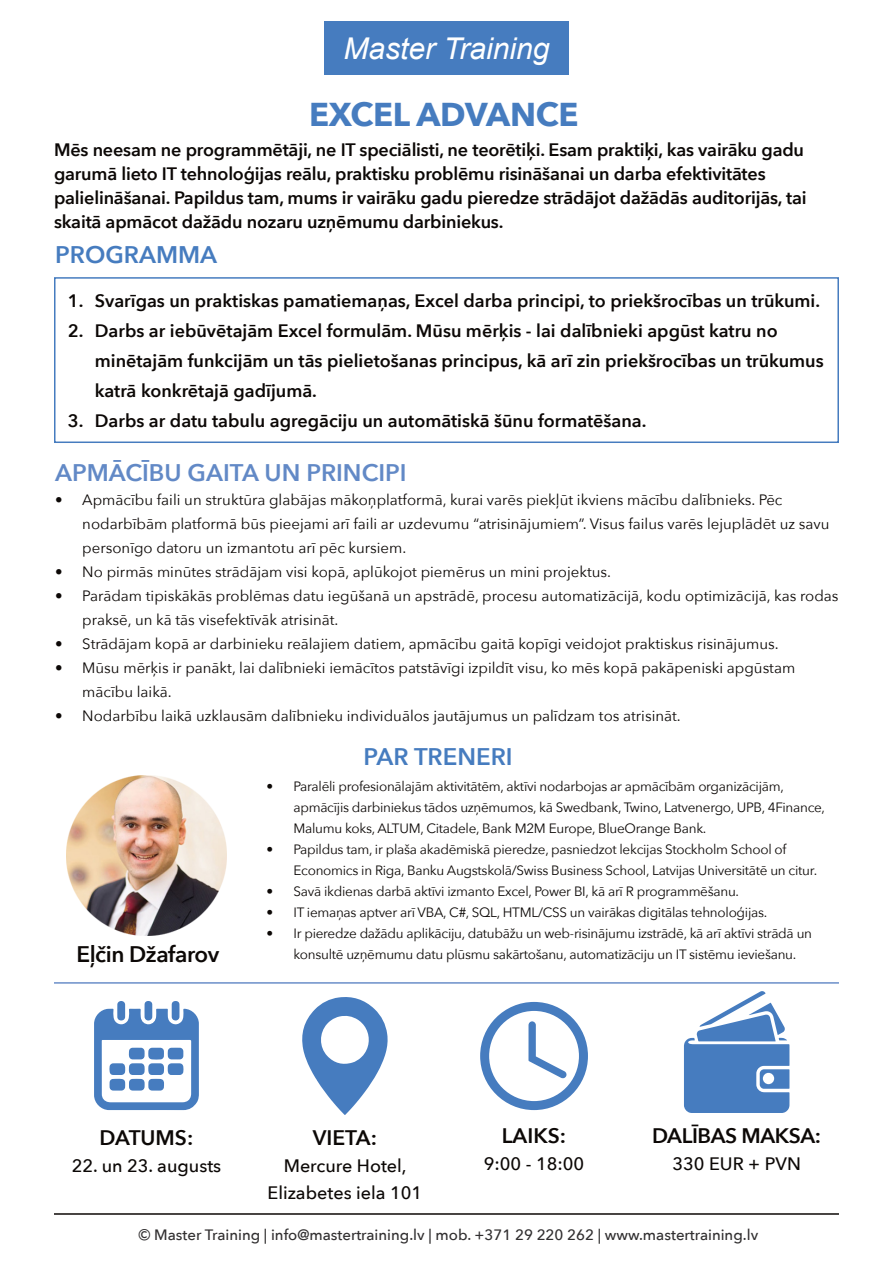
<style>
.page{position:relative;width:893px;height:1263px;background:#fff}
.page>*{position:absolute;margin:0;border:0;box-sizing:border-box;transform-origin:0 0}
.t1{font:700 33px "Avenir Next";letter-spacing:-.01em;color:#467cbf}
.t2{font:italic 30px "Arial";color:#fff}
.t3{font:600 24px "Avenir Next";color:#6289c6}
.t4{font:600 24px "Avenir Next";color:#467cbf}
.t5{font:600 22.5px "Avenir Next";letter-spacing:-.02em;color:#0c0806}
.t6{font:600 21px "Avenir Next";letter-spacing:-.02em;color:#0c0806}
.t7{font:600 18px/24px "Avenir Next";letter-spacing:-.01em;color:#0c0806}
.t8{font:500 18px/27px "Avenir Next";color:#0c0806;text-align:center}
.t9{font:15px/24px "Avenir Next";color:#0c0806}
.t10{font:500 15px "Avenir Next";color:#312f30}
.t11{font:13.5px/21px "Avenir Next";letter-spacing:-.02em;color:#0c0806}
</style>
<div class="page">
<div style="left:324px;top:21px;width:245px;height:54px;background:#467cbf"></div>
<hr style="left:54px;top:1213px;width:785px;height:2px;background:#0c0806">
<hr style="left:54px;top:982px;width:785px;height:2px;background:#6a8ec9">
<img style="left:66px;top:775px;width:161px;height:161px">
<div style="left:54px;top:277px;width:785px;height:166px;border:2px solid #467cbf"></div>
<svg style="left:302px;top:997px;width:86px;height:118px"></svg>
<svg style="left:528px;top:1021px;width:39px;height:58px"></svg>
<div style="left:480px;top:1002px;width:108px;height:108px;border:9px solid #467cbf;border-radius:50%"></div>
<svg style="left:94px;top:1001px;width:105px;height:109px"></svg>
<svg style="left:684px;top:991px;width:106px;height:122px"></svg>
<h2 class="t2" style="left:343px;top:29px;width:208px">Master Training</h2>
<h1 class="t1" style="left:309px;top:86px;width:271px">EXCEL ADVANCE</h1>
<p class="t7" style="left:54px;top:137px;width:754px">Mēs neesam ne programmētāji, ne IT speciālisti, ne teorētiķi. Esam praktiķi, kas vairāku gadu garumā lieto IT tehnoloģijas reālu, praktisku problēmu risināšanai un darba efektivitātes palielināšanai. Papildus tam, mums ir vairāku gadu pieredze strādājot dažādās auditorijās, tai skaitā apmācot dažādu nozaru uzņēmumu darbiniekus.</p>
<h3 class="t4" style="left:55px;top:234px;width:163px">PROGRAMMA</h3>
<p class="t7" style="left:68px;top:288px;width:754px">1. Svarīgas un praktiskas pamatiemaņas, Excel darba principi, to priekšrocības un trūkumi.</p>
<p class="t7" style="left:95px;top:315px;width:730px;line-height:30px;text-indent:-27px">2. Darbs ar iebūvētajām Excel formulām. Mūsu mērķis - lai dalībnieki apgūst katru no minētajām funkcijām un tās pielietošanas principus, kā arī zin priekšrocības un trūkumus katrā konkrētajā gadījumā.</p>
<p class="t7" style="left:68px;top:408px;width:580px">3. Darbs ar datu tabulu agregāciju un automātiskā šūnu formatēšana.</p>
<h3 class="t3" style="left:55px;top:452px;width:353px">APMĀCĪBU GAITA UN PRINCIPI</h3>
<p class="t9" style="left:82px;top:487px;width:749px;text-indent:-27px">• Apmācību faili un struktūra glabājas mākoņplatformā, kurai varēs piekļūt ikviens mācību dalībnieks. Pēc nodarbībām platformā būs pieejami arī faili ar uzdevumu “atrisinājumiem”. Visus failus varēs lejuplādēt uz savu personīgo datoru un izmantotu arī pēc kursiem.</p>
<p class="t9" style="left:55px;top:559px;width:557px">• No pirmās minūtes strādājam visi kopā, aplūkojot piemērus un mini projektus.</p>
<p class="t9" style="left:82px;top:583px;width:758px;text-indent:-27px">• Parādam tipiskākās problēmas datu iegūšanā un apstrādē, procesu automatizācijā, kodu optimizācijā, kas rodas praksē, un kā tās visefektīvāk atrisināt.</p>
<p class="t9" style="left:55px;top:631px;width:725px">• Strādājam kopā ar darbinieku reālajiem datiem, apmācību gaitā kopīgi veidojot praktiskus risinājumus.</p>
<p class="t9" style="left:82px;top:655px;width:714px;text-indent:-27px">• Mūsu mērķis ir panākt, lai dalībnieki iemācītos patstāvīgi izpildīt visu, ko mēs kopā pakāpeniski apgūstam mācību laikā.</p>
<p class="t9" style="left:55px;top:703px;width:627px">• Nodarbību laikā uzklausām dalībnieku individuālos jautājumus un palīdzam tos atrisināt.</p>
<h3 class="t4" style="left:363px;top:736px;width:151px">PAR TRENERI</h3>
<p class="t11" style="left:293px;top:775px;width:533px;text-indent:-27px">• Paralēli profesionālajām aktivitātēm, aktīvi nodarbojas ar apmācībām organizācijām, apmācījis darbiniekus tādos uzņēmumos, kā Swedbank, Twino, Latvenergo, UPB, 4Finance,<br>Malumu koks, ALTUM, Citadele, Bank M2M Europe, BlueOrange Bank.</p>
<p class="t11" style="left:293px;top:838px;width:525px;text-indent:-27px">• Papildus tam, ir plaša akadēmiskā pieredze, pasniedzot lekcijas Stockholm School of<br>Economics in Riga, Banku Augstskolā/Swiss Business School, Latvijas Universitātē un citur.</p>
<p class="t11" style="left:266px;top:880px;width:474px">• Savā ikdienas darbā aktīvi izmanto Excel, Power BI, kā arī R programmēšanu.</p>
<p class="t11" style="left:266px;top:901px;width:502px">• IT iemaņas aptver arī VBA, C#, SQL, HTML/CSS un vairākas digitālas tehnoloģijas.</p>
<p class="t11" style="left:266px;top:922px;width:547px">• Ir pieredze dažādu aplikāciju, datubāžu un web-risinājumu izstrādē, kā arī aktīvi strādā un</p>
<h3 class="t5" style="left:76px;top:934px;width:144px">Eļčin Džafarov</h3>
<p class="t11" style="left:293px;top:943px;width:504px">konsultē uzņēmumu datu plūsmu sakārtošanu, automatizāciju un IT sistēmu ieviešanu.</p>
<h3 class="t6" style="left:100px;top:1119px;width:95px">DATUMS:</h3>
<p class="t8" style="left:72px;top:1151px;width:151px">22. un 23. augusts</p>
<h3 class="t6" style="left:313px;top:1119px;width:66px">VIETA:</h3>
<p class="t8" style="left:267px;top:1151px;width:156px">Mercure Hotel,<br>Elizabetes iela 101</p>
<h3 class="t6" style="left:502px;top:1118px;width:66px">LAIKS:</h3>
<p class="t8" style="left:484px;top:1150px;width:102px">9:00 - 18:00</p>
<h3 class="t6" style="left:652px;top:1118px;width:171px">DALĪBAS MAKSA:</h3>
<p class="t8" style="left:672px;top:1150px;width:130px">330 EUR + PVN</p>
<p class="t10" style="left:139px;top:1222px;width:621px">© Master Training | info@mastertraining.lv | mob. +371 29 220 262 | www.mastertraining.lv</p>
</div>
